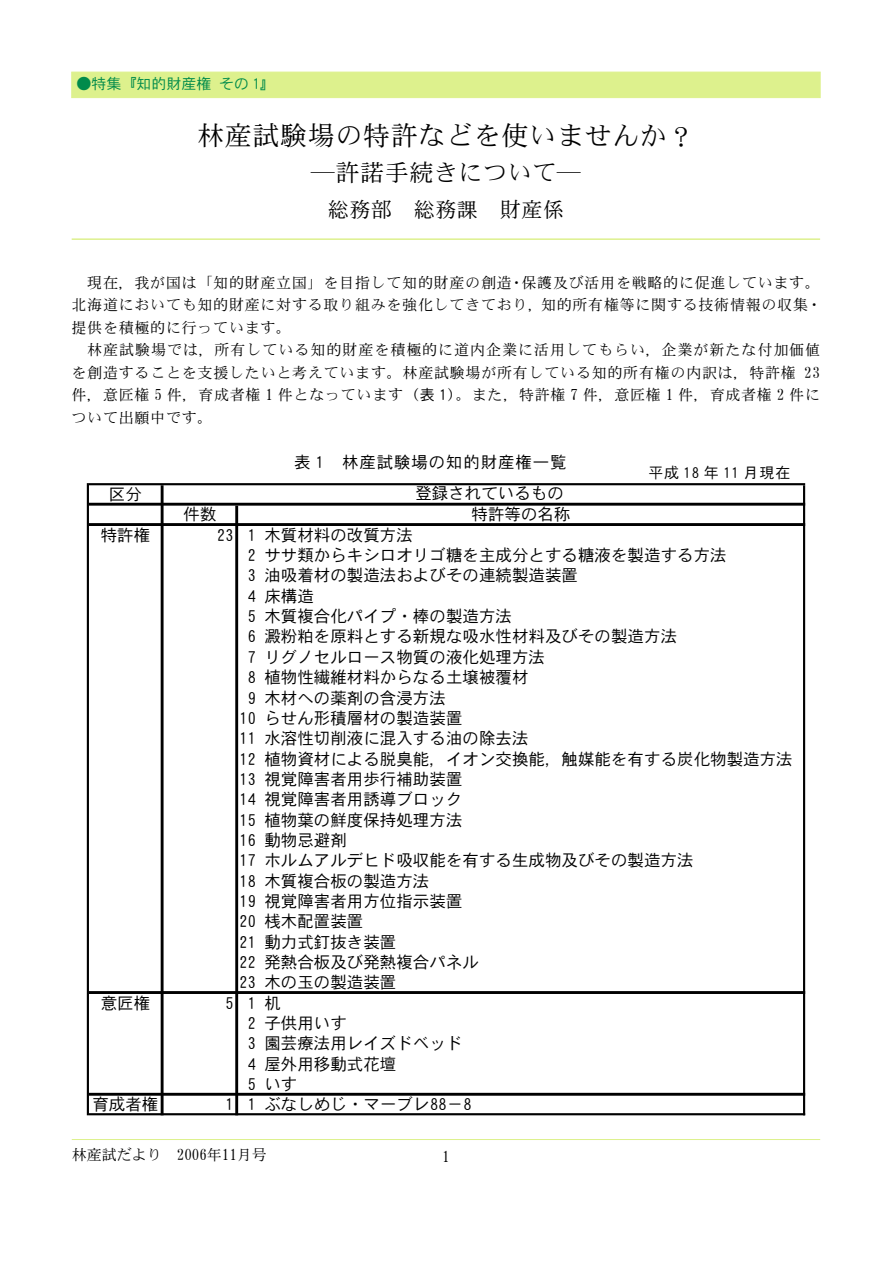
<style>
.page{position:relative;width:893px;height:1263px;background:#fff}
.page>*{position:absolute;margin:0;border:0;box-sizing:border-box;transform-origin:0 0}
.t1{font:27px "DFHS Mincho W3 WIN RKSJ H";letter-spacing:.025em;color:#000}
.t2{font:24px "DFHS Mincho W3 WIN RKSJ H";letter-spacing:.025em;color:#000}
.t3{font:21px "DFHS Mincho W3 WIN RKSJ H";letter-spacing:.025em;color:#000}
.t4{font:16.5px/20.4px "DFHS Gothic W3 WIN RKSJ H";color:#000}
.t5{font:16.5px "DFHS Gothic W3 WIN RKSJ H";letter-spacing:.05em;color:#000}
.t6{font:15px/22.5px "DFHS Mincho W3 WIN RKSJ H";letter-spacing:.05em;color:#000}
.t7{font:15px "DFHS Mincho W3 WIN RKSJ H";color:#000}
.t8{font:15px "DFHS Gothic W3 WIN RKSJ H";color:#018b4b}
.t9{font:15px "DFHS Gothic W3 WIN RKSJ H";letter-spacing:.05em;color:#000}
.s1{font-family:"DFHS Gothic W3 WIN RKSJ H"}
.s2{font-size:15px}
</style>
<div class="page">
<hr style="left:87px;top:483px;width:2px;height:632px;background:#000">
<hr style="left:161px;top:485px;width:3px;height:630px;background:#000">
<hr style="left:803px;top:485px;width:2px;height:630px;background:#000">
<hr style="left:235px;top:506px;width:3px;height:609px;background:#000">
<hr style="left:89px;top:483px;width:716px;height:2px;background:#000">
<hr style="left:89px;top:503px;width:716px;height:3px;background:#000">
<hr style="left:89px;top:523px;width:716px;height:3px;background:#000">
<hr style="left:89px;top:991px;width:716px;height:3px;background:#000">
<hr style="left:89px;top:1093px;width:716px;height:3px;background:#000">
<hr style="left:89px;top:1113px;width:716px;height:2px;background:#000">
<div style="left:72px;top:72px;width:748px;height:26px;background:#ddf18d"></div>
<svg style="left:71px;top:238px;width:750px;height:2px"></svg>
<svg style="left:71px;top:1139px;width:750px;height:1px"></svg>
<p class="t8" style="left:76px;top:77px;width:200px">●特集 『知的財産権 その 1』</p>
<h1 class="t1" style="left:197px;top:122px;width:499px">林産試験場の特許などを使いませんか？</h1>
<h2 class="t2" style="left:311px;top:160px;width:271px">―許諾手続きについて―</h2>
<p class="t3" style="left:328px;top:199px;width:238px">総務部　総務課　財産係</p>
<p class="t6" style="left:71px;top:271px;width:752px">　現在，我が国は「知的財産立国」を目指して知的財産の創造・保護及び活用を戦略的に促進しています。北海道においても知的財産に対する取り組みを強化してきており，知的所有権等に関する技術情報の収集・提供を積極的に行っています。<br>　林産試験場では，所有している知的財産を積極的に道内企業に活用してもらい，企業が新たな付加価値を創造することを支援したいと考えています。林産試験場が所有している知的所有権の内訳は，特許権 23件，意匠権 5 件，育成者権 1 件となっています（<span class="s1">表 1</span>）。また，特許権 7 件，意匠権 1 件，育成者権 2 件について出願中です。</p>
<p class="t5" style="left:294px;top:454px;width:305px">表 1　林産試験場の知的財産権一覧<span class="s2">　　</span></p>
<p class="t9" style="left:648px;top:465px;width:144px">平成 18 年 11 月現在</p>
<p class="t4" style="left:109px;top:484px;width:35px">区分</p>
<p class="t4" style="left:415px;top:482px;width:150px">登録されているもの</p>
<p class="t4" style="left:184px;top:504px;width:35px">件数</p>
<p class="t4" style="left:471px;top:504px;width:101px">特許等の名称</p>
<p class="t4" style="left:101px;top:525px;width:51px">特許権</p>
<p class="t4" style="left:217px;top:525px;width:197px">23 1 木質材料の改質方法</p>
<p class="t4" style="left:248px;top:545px;width:480px">2 ササ類からキシロオリゴ糖を主成分とする糖液を製造する方法</p>
<p class="t4" style="left:248px;top:565px;width:332px">3 油吸着材の製造法およびその連続製造装置</p>
<p class="t4" style="left:248px;top:586px;width:68px">4 床構造</p>
<p class="t4" style="left:248px;top:606px;width:266px">5 木質複合化パイプ・棒の製造方法</p>
<p class="t4" style="left:248px;top:626px;width:431px">6 澱粉粕を原料とする新規な吸水性材料及びその製造方法</p>
<p class="t4" style="left:248px;top:647px;width:299px">7 リグノセルロース物質の液化処理方法</p>
<p class="t4" style="left:248px;top:667px;width:282px">8 植物性繊維材料からなる土壌被覆材</p>
<p class="t4" style="left:248px;top:687px;width:200px">9 木材への薬剤の含浸方法</p>
<p class="t4" style="left:240px;top:708px;width:224px">10 らせん形積層材の製造装置</p>
<p class="t4" style="left:240px;top:728px;width:290px">11 水溶性切削液に混入する油の除去法</p>
<p class="t4" style="left:240px;top:748px;width:555px">12 植物資材による脱臭能，イオン交換能，触媒能を有する炭化物製造方法</p>
<p class="t4" style="left:240px;top:769px;width:224px">13 視覚障害者用歩行補助装置</p>
<p class="t4" style="left:240px;top:789px;width:224px">14 視覚障害者用誘導ブロック</p>
<p class="t4" style="left:240px;top:809px;width:224px">15 植物葉の鮮度保持処理方法</p>
<p class="t4" style="left:240px;top:830px;width:109px">16 動物忌避剤</p>
<p class="t4" style="left:240px;top:850px;width:456px">17 ホルムアルデヒド吸収能を有する生成物及びその製造方法</p>
<p class="t4" style="left:240px;top:870px;width:191px">18 木質複合板の製造方法</p>
<p class="t4" style="left:240px;top:891px;width:224px">19 視覚障害者用方位指示装置</p>
<p class="t4" style="left:240px;top:911px;width:125px">20 桟木配置装置</p>
<p class="t4" style="left:240px;top:931px;width:158px">21 動力式釘抜き装置</p>
<p class="t4" style="left:240px;top:952px;width:241px">22 発熱合板及び発熱複合パネル</p>
<p class="t4" style="left:240px;top:972px;width:158px">23 木の玉の製造装置</p>
<p class="t4" style="left:101px;top:993px;width:51px">意匠権</p>
<p class="t4" style="left:248px;top:993px;width:216px;text-indent:-22px">5 1机<br>2 子供用いす<br>3 園芸療法用レイズドベッド<br>4 屋外用移動式花壇<br>5 いす</p>
<p class="t4" style="left:92px;top:1094px;width:68px">育成者権</p>
<p class="t4" style="left:226px;top:1094px;width:248px">1 1 ぶなしめじ・マーブレ88－8</p>
<p class="t7" style="left:72px;top:1147px;width:196px">林産試だより　2006年11月号</p>
<p class="t6" style="left:442px;top:1145px;width:9px">1</p>
</div>
